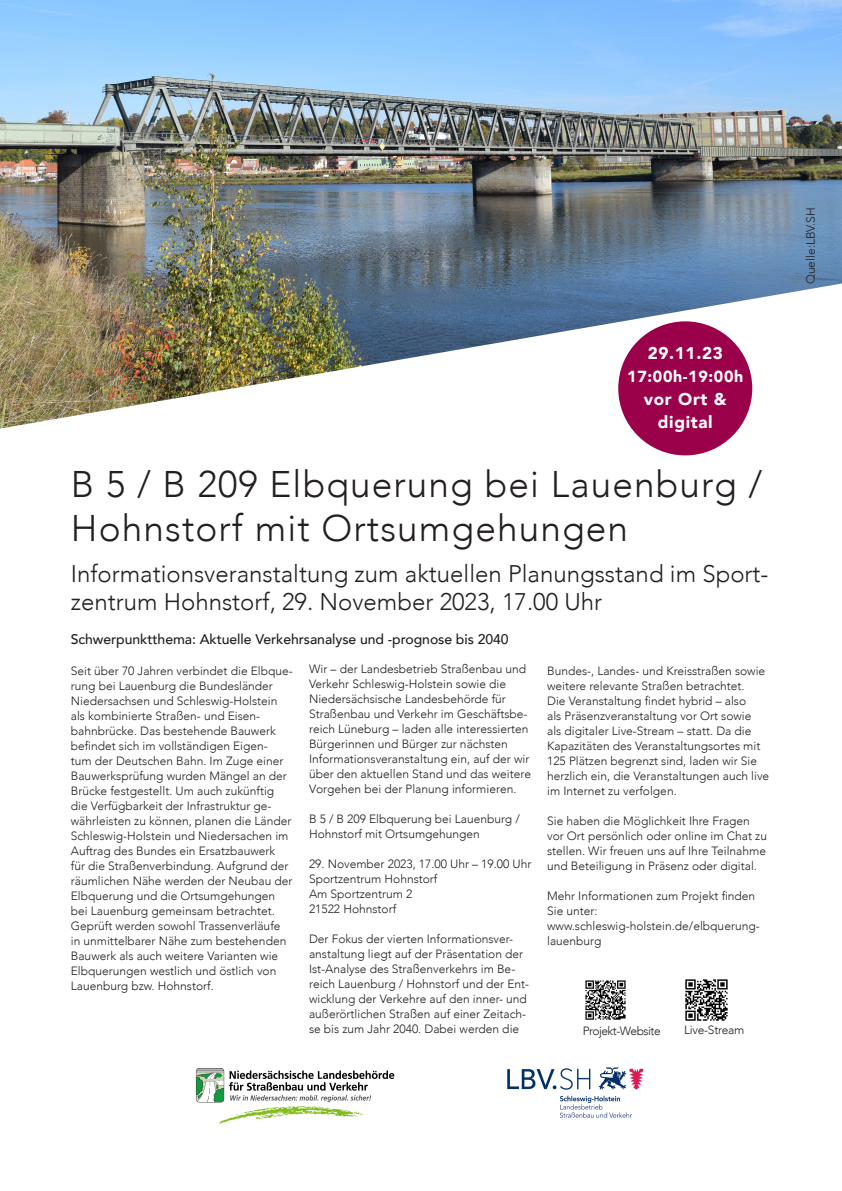
<style>
.page{position:relative;width:842px;height:1191px;background:#fff}
.page>*{position:absolute;margin:0;border:0;box-sizing:border-box;transform-origin:0 0}
.t1{font:300 37px/44.4px "Avenir";letter-spacing:.03em;color:#231f20}
.t2{font:300 24px/28.8px "Avenir";color:#231f20}
.t3{font:900 17px "Avenir";letter-spacing:.04em;color:#fff}
.t4{font:900 16px "Avenir";letter-spacing:.04em;color:#fff}
.t5{font:500 14px "Avenir";letter-spacing:-.005em;color:#231f20}
.t6{font:300 12px/15px "Avenir";color:#231f20}
.t7{font:300 12px "Avenir";letter-spacing:-.04em;color:#231f20}
.t8{font:300 12px "Avenir";letter-spacing:-.02em;color:#231f20}
</style>
<div class="page">
<img style="left:0;top:0;width:842px;height:428px">
<div style="left:618px;top:321px;width:134px;height:134px;background:#9b004b;border-radius:50%"></div>
<img style="left:507px;top:1067px;width:137px;height:51px">
<img style="left:195px;top:1068px;width:200px;height:57px">
<img style="left:685px;top:979px;width:43px;height:42px">
<img style="left:585px;top:980px;width:41px;height:40px">
<p class="t3" style="left:648px;top:339px;width:77px">29.11.23</p>
<p class="t4" style="left:627px;top:363px;width:118px">17:00h-19:00h</p>
<p class="t3" style="left:644px;top:385px;width:85px">vor Ort &amp;</p>
<p class="t3" style="left:658px;top:408px;width:56px">digital</p>
<p class="t1" style="left:71px;top:462px;width:693px">B 5 / B 209 Elbquerung bei Lauenburg /<br>Hohnstorf mit Ortsumgehungen</p>
<p class="t2" style="left:71px;top:559px;width:699px">Informationsveranstaltung zum aktuellen Planungsstand im Sport&shy;zentrum Hohnstorf, 29. November 2023, 17.00 Uhr</p>
<p class="t5" style="left:71px;top:626px;width:439px">Schwerpunktthema: Aktuelle Verkehrsanalyse und -prognose bis 2040</p>
<p class="t6" style="left:71px;top:663px;width:223px">Seit über 70 Jahren verbindet die Elbque&shy;rung bei Lauenburg die Bundesländer Niedersachsen und Schleswig-Holstein als kombinierte Straßen- und Eisen&shy;bahnbrücke. Das bestehende Bauwerk befindet sich im vollständigen Eigen-<br>tum der Deutschen Bahn. Im Zuge einer Bauwerksprüfung wurden Mängel an der Brücke festgestellt. Um auch zukünftig die Verfügbarkeit der Infrastruktur ge&shy;währleisten zu können, planen die Länder Schleswig-Holstein und Niedersachen im Auftrag des Bundes ein Ersatzbauwerk<br>für die Straßenverbindung. Aufgrund der räumlichen Nähe werden der Neubau der Elbquerung und die Ortsumgehungen bei Lauenburg gemeinsam betrachtet.<br>Geprüft werden sowohl Trassenverläufe in unmittelbarer Nähe zum bestehenden Bauwerk als auch weitere Varianten wie Elbquerungen westlich und östlich von Lauenburg bzw. Hohnstorf.</p>
<p class="t6" style="left:309px;top:661px;width:224px">Wir – der Landesbetrieb Straßenbau und Verkehr Schleswig-Holstein sowie die Niedersächsische Landesbehörde für Straßenbau und Verkehr im Geschäftsbe&shy;reich Lüneburg – laden alle interessierten Bürgerinnen und Bürger zur nächsten Informationsveranstaltung ein, auf der wir über den aktuellen Stand und das weitere Vorgehen bei der Planung informieren.</p>
<p class="t6" style="left:309px;top:811px;width:212px">B 5 / B 209 Elbquerung bei Lauenburg /<br>Hohnstorf mit Ortsumgehungen</p>
<p class="t6" style="left:309px;top:856px;width:224px">29. November 2023, 17.00 Uhr – 19.00 Uhr<br>Sportzentrum Hohnstorf<br>Am Sportzentrum 2<br>21522 Hohnstorf</p>
<p class="t6" style="left:309px;top:931px;width:222px">Der Fokus der vierten Informationsver&shy;anstaltung liegt auf der Präsentation der Ist-Analyse des Straßenverkehrs im Be&shy;reich Lauenburg / Hohnstorf und der Ent&shy;wicklung der Verkehre auf den inner- und außerörtlichen Straßen auf einer Zeitach&shy;se bis zum Jahr 2040. Dabei werden die</p>
<p class="t6" style="left:547px;top:663px;width:220px">Bundes-, Landes- und Kreisstraßen sowie weitere relevante Straßen betrachtet.</p>
<p class="t6" style="left:547px;top:693px;width:224px">Die Veranstaltung findet hybrid – also<br>als Präsenzveranstaltung vor Ort sowie<br>als digitaler Live-Stream – statt. Da die Kapazitäten des Veranstaltungsortes mit 125 Plätzen begrenzt sind, laden wir Sie herzlich ein, die Veranstaltungen auch live im Internet zu verfolgen.</p>
<p class="t6" style="left:547px;top:813px;width:221px">Sie haben die Möglichkeit Ihre Fragen vor Ort persönlich oder online im Chat zu stellen. Wir freuen uns auf Ihre Teilnahme und Beteiligung in Präsenz oder digital.</p>
<p class="t6" style="left:547px;top:888px;width:210px">Mehr Informationen zum Projekt finden<br>Sie unter:</p>
<p class="t6" style="left:547px;top:918px;width:214px">www.schleswig-holstein.de/elbquerung&shy;lauenburg</p>
<p class="t7" style="left:583px;top:1023px;width:80px">Projekt-Website</p>
<p class="t8" style="left:684px;top:1023px;width:62px">Live-Stream</p>
<p class="t6" style="left:803px;top:284px;width:78px;rotate:-90deg">Quelle:LBV.SH</p>
</div>
